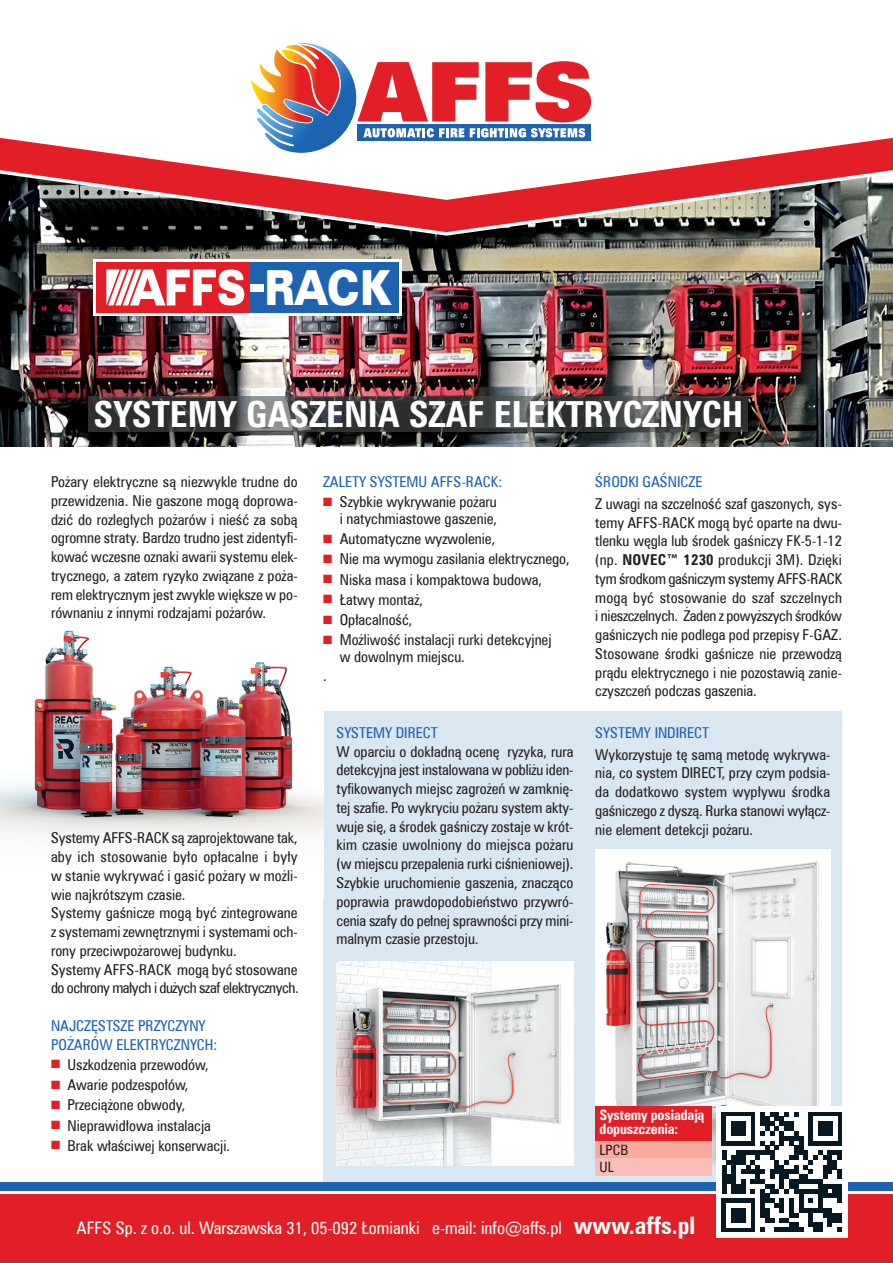
<style>
.page{position:relative;width:893px;height:1263px;background:#fff}
.page>*{position:absolute;margin:0;border:0;box-sizing:border-box;transform-origin:0 0}
.t1{font:48.45px "Zurich U Blk Ex EU";color:#fff;scale:.71 1}
.t2{font:700 36px "Zurich Cn EU";color:#fff}
.t3{font:17.25px "Zurich Cn EU";color:#fff}
.t4{font:15px/18.8px "Zurich Cn EU";color:#231f20;text-align:justify}
.t5{font:15px/18.8px "Zurich Cn EU";color:#1e63b0}
.t6{font:700 14.25px/14.2px "Zurich Cn EU";letter-spacing:-.01em;color:#fff}
.t7{font:14.25px/17px "Zurich Cn EU";color:#231f20}
.s1{color:#e21f26}
.s2{font-weight:700}
.s3{font-weight:700;font-size:24px}
</style>
<div class="page">
<div style="left:323px;top:711px;width:519px;height:473px;background:#d9e7f2"></div>
<img style="left:595px;top:850px;width:235px;height:315px">
<img style="left:0;top:237px;width:893px;height:209px">
<svg style="left:251px;top:43px;width:340px;height:93px"></svg>
<svg style="left:0;top:136px;width:893px;height:30px"></svg>
<svg style="left:0;top:166px;width:893px;height:71px"></svg>
<div style="left:0;top:1195px;width:893px;height:68px;background:#e21f26"></div>
<div style="left:0;top:1182px;width:893px;height:9px;background:#1e63b0"></div>
<div style="left:94px;top:259px;width:308px;height:57px;background:#fff"></div>
<div style="left:96px;top:262px;width:154px;height:51px;background:#e21f26"></div>
<div style="left:250px;top:262px;width:149px;height:51px;background:#1e63b0"></div>
<svg style="left:106px;top:269px;width:138px;height:36px"></svg>
<div style="left:250px;top:284px;width:14px;height:8px;background:#fff"></div>
<svg style="left:643px;top:355px;width:11px;height:15px"></svg>
<img style="left:0;top:630px;width:323px;height:206px">
<svg style="left:89px;top:397px;width:659px;height:35px;background:#404141"></svg>
<div style="left:716px;top:1106px;width:132px;height:132px;background:#fff"></div>
<img style="left:336px;top:961px;width:237px;height:204px">
<svg style="left:722px;top:1112px;width:120px;height:120px"></svg>
<div style="left:722px;top:1112px;width:33px;height:33px;background:#071822"></div>
<div style="left:726px;top:1116px;width:24px;height:24px;background:#fff"></div>
<div style="left:808px;top:1112px;width:34px;height:33px;background:#071822"></div>
<div style="left:813px;top:1116px;width:24px;height:24px;background:#fff"></div>
<div style="left:731px;top:1121px;width:15px;height:15px;background:#071822"></div>
<div style="left:818px;top:1121px;width:14px;height:15px;background:#071822"></div>
<div style="left:722px;top:1198px;width:33px;height:34px;background:#071822"></div>
<div style="left:726px;top:1203px;width:24px;height:24px;background:#fff"></div>
<div style="left:731px;top:1208px;width:15px;height:14px;background:#071822"></div>
<div style="left:595px;top:1133px;width:116px;height:17px;background:#e21f26"></div>
<div style="left:595px;top:1141px;width:116px;height:17px;background:#f8aa9d"></div>
<div style="left:595px;top:1158px;width:116px;height:17px;background:#f9beb7"></div>
<div style="left:595px;top:1106px;width:116px;height:34px;background:#e21f26"></div>
<h1 class="t1" style="left:265px;top:259px;width:178px">RACK</h1>
<h2 class="t2" style="left:94px;top:392px;width:651px">SYSTEMY GASZENIA SZAF ELEKTRYCZNYCH</h2>
<p class="t4" style="left:51px;top:472px;width:248px">Pożary elektryczne są niezwykle trudne do przewidzenia. Nie gaszone mogą doprowa&shy;dzić do rozległych pożarów i nieść za sobą ogromne straty. Bardzo trudno jest zidentyfi&shy;kować wczesne oznaki awarii systemu elek&shy;trycznego, a zatem ryzyko związane z poża&shy;rem elektrycznym jest zwykle większe w po&shy;równaniu z innymi rodzajami pożarów.</p>
<p class="t4" style="left:51px;top:828px;width:249px;text-align:left">Systemy AFFS-RACK są zaprojektowane tak, aby ich stosowanie było opłacalne i były w stanie wykrywać i gasić pożary w możli&shy;wie najkrótszym czasie.<br>Systemy gaśnicze mogą być zintegrowane z systemami zewnętrznymi i systemami och&shy;rony przeciwpożarowej budynku.<br>Systemy AFFS-RACK mogą być stosowane do ochrony małych i dużych szaf elektrycznych.</p>
<p class="t5" style="left:51px;top:1016px;width:168px">NAJCZĘSTSZE PRZYCZYNY<br>POŻARÓW ELEKTRYCZNYCH:</p>
<p class="t4" style="left:51px;top:1055px;width:159px"><span class="s1">■</span> Uszkodzenia przewodów,</p>
<p class="t4" style="left:51px;top:1075px;width:139px"><span class="s1">■</span> Awarie podzespołów,</p>
<p class="t4" style="left:51px;top:1095px;width:136px"><span class="s1">■</span> Przeciążone obwody,</p>
<p class="t4" style="left:51px;top:1116px;width:161px"><span class="s1">■</span> Nieprawidłowa instalacja</p>
<p class="t4" style="left:51px;top:1136px;width:181px"><span class="s1">■</span> Brak właściwej konserwacji.</p>
<p class="t5" style="left:323px;top:472px;width:181px">ZALETY SYSTEMU AFFS-RACK:</p>
<p class="t4" style="left:323px;top:494px;width:175px;line-height:16.5px;text-align:right"><span class="s1">■</span> Szybkie wykrywanie pożaru i natychmiastowe gaszenie,</p>
<p class="t4" style="left:323px;top:529px;width:174px"><span class="s1">■</span> Automatyczne wyzwolenie,</p>
<p class="t4" style="left:323px;top:549px;width:248px"><span class="s1">■</span> Nie ma wymogu zasilania elektrycznego,</p>
<p class="t4" style="left:323px;top:570px;width:220px"><span class="s1">■</span> Niska masa i kompaktowa budowa,</p>
<p class="t4" style="left:323px;top:590px;width:101px"><span class="s1">■</span> Łatwy montaż,</p>
<p class="t4" style="left:323px;top:610px;width:91px"><span class="s1">■</span> Opłacalność,</p>
<p class="t4" style="left:340px;top:632px;width:213px;line-height:16.5px;text-indent:-17px"><span class="s1">■</span> Możliwość instalacji rurki detekcyjnej w dowolnym miejscu.</p>
<p class="t4" style="left:323px;top:666px;width:5px">.</p>
<p class="t5" style="left:336px;top:723px;width:103px">SYSTEMY DIRECT</p>
<p class="t4" style="left:336px;top:742px;width:238px">W oparciu o dokładną ocenę ryzyka, rura detekcyjna jest instalowana w pobliżu iden&shy;tyfikowanych miejsc zagrożeń w zamknię&shy;tej szafie. Po wykryciu pożaru system akty&shy;wuje się, a środek gaśniczy zostaje w krót&shy;kim czasie uwolniony do miejsca pożaru (w miejscu przepalenia rurki ciśnieniowej).<br>Szybkie uruchomienie gaszenia, znacząco poprawia prawdopodobieństwo przywró&shy;cenia szafy do pełnej sprawności przy mini&shy;malnym czasie przestoju.</p>
<p class="t5" style="left:595px;top:472px;width:109px">ŚRODKI GAŚNICZE</p>
<p class="t4" style="left:595px;top:494px;width:248px">Z uwagi na szczelność szaf gaszonych, sys&shy;temy AFFS-RACK mogą być oparte na dwu&shy;tlenku węgla lub środek gaśniczy FK-5-1-12 (np. <span class="s2">NOVEC™ 1230</span> produkcji 3M). Dzięki tym środkom gaśniczym systemy AFFS-RACK mogą być stosowanie do szaf szczelnych i nieszczelnych. Żaden z powyższych środków gaśniczych nie podlega pod przepisy F-GAZ.<br>Stosowane środki gaśnicze nie przewodzą prądu elektrycznego i nie pozostawią zanie&shy;czyszczeń podczas gaszenia.</p>
<p class="t5" style="left:595px;top:723px;width:116px">SYSTEMY INDIRECT</p>
<p class="t4" style="left:595px;top:745px;width:236px">Wykorzystuje tę samą metodę wykrywa&shy;nia, co system DIRECT, przy czym podsia&shy;da dodatkowo system wypływu środka gaśniczego z dyszą. Rurka stanowi wyłącz&shy;nie element detekcji pożaru.</p>
<p class="t6" style="left:600px;top:1107px;width:106px">Systemy posiadają dopuszczenia:</p>
<p class="t7" style="left:600px;top:1141px;width:30px">LPCB<br>UL</p>
<p class="t3" style="left:77px;top:1218px;width:620px">AFFS Sp. z o.o. ul. Warszawska 31, 05-092 Łomianki e-mail: info@affs.pl <span class="s3">www.affs.pl</span></p>
</div>
